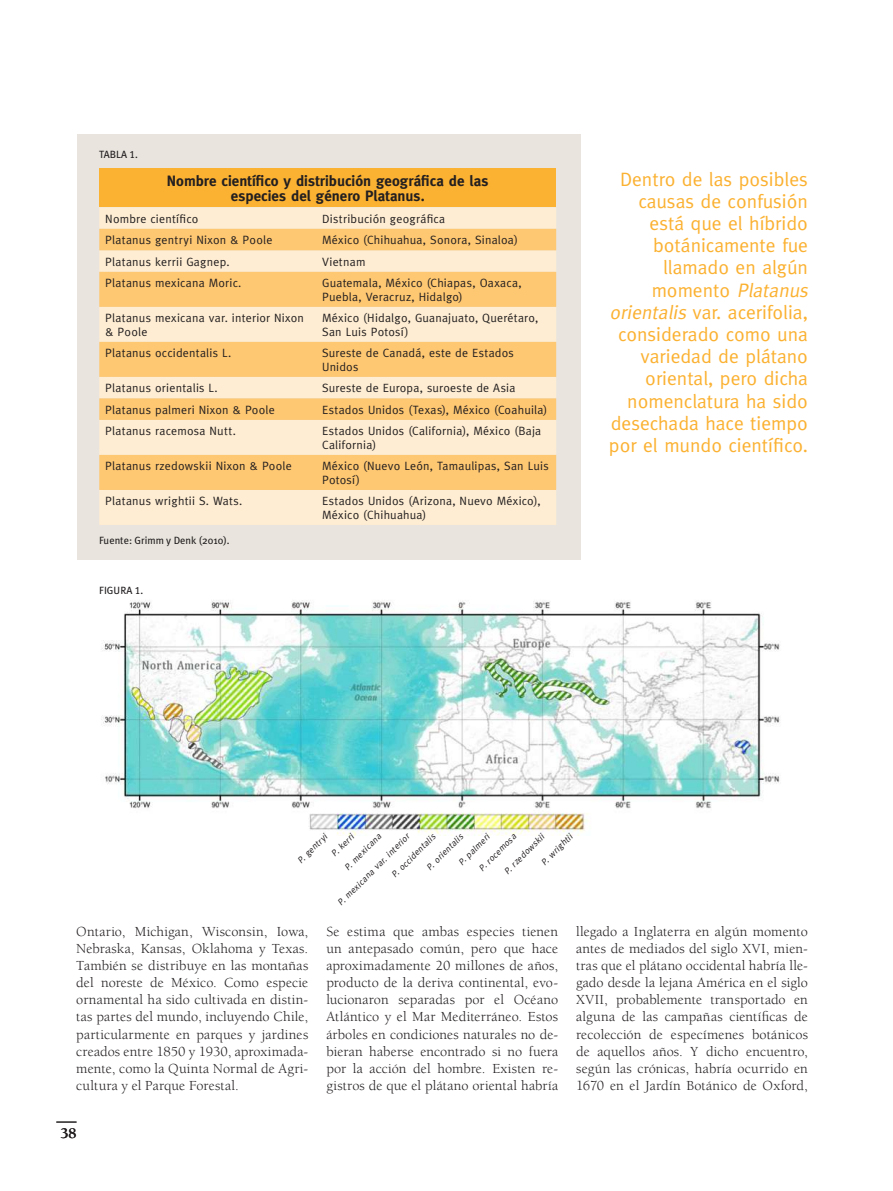
<style>
.page{position:relative;width:893px;height:1191px;background:#fff}
.page>*{position:absolute;margin:0;border:0;box-sizing:border-box;transform-origin:0 0}
.t1{font:19.5px/22.2px "Meta";color:#fbb131;text-align:right}
.t2{font:700 15px/15px "Meta";color:#231f20;text-align:center}
.t3{font:700 15px "Berkeley";color:#231f20}
.t4{font:14.25px/17.1px "Berkeley";letter-spacing:.01em;color:#231f20;text-align:justify}
.t5{font:12px/13.5px "Meta";letter-spacing:.02em;color:#231f20}
.t6{font:10.5px "Meta Plus";color:#231f20}
.t7{font:10.5px "Meta Plus Book Caps";letter-spacing:.01em;color:#231f20}
.t8{font:italic 9px/19px "Meta";color:#231f20}
.s1{font-style:italic}
</style>
<div class="page">
<svg style="left:56px;top:1121px;width:21px;height:1px"></svg>
<div style="left:77px;top:135px;width:504px;height:425px;background:#e9e5de"></div>
<div style="left:99px;top:169px;width:457px;height:38px;background:#fbb131"></div>
<div style="left:99px;top:207px;width:457px;height:318px;background:#feedd2"></div>
<svg style="left:99px;top:229px;width:457px;height:261px;background:#fdd79b"></svg>
<img style="left:101px;top:600px;width:679px;height:235px">
<p class="t7" style="left:99px;top:148px;width:40px">TABLA 1.</p>
<p class="t2" style="left:167px;top:173px;width:323px">Nombre científico y distribución geográfica de las especies del género Platanus.</p>
<p class="t5" style="left:105px;top:212px;width:95px">Nombre científico</p>
<p class="t5" style="left:322px;top:212px;width:125px">Distribución geográfica</p>
<p class="t5" style="left:105px;top:233px;width:169px">Platanus gentryi Nixon &amp; Poole</p>
<p class="t5" style="left:322px;top:233px;width:197px">México (Chihuahua, Sonora, Sinaloa)</p>
<p class="t5" style="left:105px;top:255px;width:126px">Platanus kerrii Gagnep.</p>
<p class="t5" style="left:322px;top:255px;width:45px">Vietnam</p>
<p class="t5" style="left:105px;top:276px;width:138px">Platanus mexicana Moric.</p>
<p class="t5" style="left:322px;top:276px;width:201px">Guatemala, México (Chiapas, Oaxaca,<br>Puebla, Veracruz, Hidalgo)</p>
<p class="t5" style="left:105px;top:311px;width:200px">Platanus mexicana var. interior Nixon &amp; Poole</p>
<p class="t5" style="left:322px;top:311px;width:218px">México (Hidalgo, Guanajuato, Querétaro,<br>San Luis Potosí)</p>
<p class="t5" style="left:105px;top:346px;width:127px">Platanus occidentalis L.</p>
<p class="t5" style="left:322px;top:346px;width:193px">Sureste de Canadá, este de Estados<br>Unidos</p>
<p class="t5" style="left:105px;top:381px;width:114px">Platanus orientalis L.</p>
<p class="t5" style="left:322px;top:381px;width:195px">Sureste de Europa, suroeste de Asia</p>
<p class="t5" style="left:105px;top:403px;width:171px">Platanus palmeri Nixon &amp; Poole</p>
<p class="t5" style="left:322px;top:403px;width:227px">Estados Unidos (Texas), México (Coahuila)</p>
<p class="t5" style="left:105px;top:424px;width:132px">Platanus racemosa Nutt.</p>
<p class="t5" style="left:322px;top:424px;width:221px">Estados Unidos (California), México (Baja<br>California)</p>
<p class="t5" style="left:105px;top:459px;width:188px">Platanus rzedowskii Nixon &amp; Poole</p>
<p class="t5" style="left:322px;top:459px;width:228px">México (Nuevo León, Tamaulipas, San Luis<br>Potosí)</p>
<p class="t5" style="left:105px;top:494px;width:139px">Platanus wrightii S. Wats.</p>
<p class="t5" style="left:322px;top:494px;width:220px">Estados Unidos (Arizona, Nuevo México),<br>México (Chihuahua)</p>
<p class="t6" style="left:99px;top:534px;width:132px">Fuente: Grimm y Denk (2010).</p>
<p class="t7" style="left:99px;top:584px;width:46px">FIGURA 1.</p>
<p class="t1" style="left:609px;top:167px;width:204px">Dentro de las posibles causas de confusión está que el híbrido botánicamente fue llamado en algún<br>m o m e n to <span class="s1">Platanus orientalis</span> var. acerifolia, considerado como una variedad de plátano oriental, pero dicha nomenclatura ha sido desechada hace tiempo por el mundo científico.</p>
<p class="t8" style="left:312px;top:835px;width:49px;text-indent:-29px;rotate:-45deg">P. gentryi<br>P. kerri<br>P. mexicana</p>
<p class="t8" style="left:536px;top:856px;width:42px;rotate:-45deg">P. wrightii</p>
<p class="t8" style="left:499px;top:865px;width:55px;rotate:-45deg">P. rzedowskii</p>
<p class="t8" style="left:453px;top:856px;width:42px;rotate:-45deg">P. palmeri</p>
<p class="t8" style="left:373px;top:856px;width:60px;line-height:18.3px;text-indent:-58px;rotate:-45deg">P. mexicana var. interior<br>P. occidentalis</p>
<p class="t8" style="left:421px;top:862px;width:49px;rotate:-45deg">P. orientalis</p>
<p class="t8" style="left:474px;top:862px;width:50px;rotate:-45deg">P. rocemosa</p>
<p class="t4" style="left:76px;top:923px;width:234px">Ontario, Michigan, Wisconsin, Iowa, Nebraska, Kansas, Oklahoma y Texas.<br>También se distribuye en las montañas del noreste de México. Como especie ornamental ha sido cultivada en distin&shy;tas partes del mundo, incluyendo Chile, particularmente en parques y jardines creados entre 1850 y 1930, aproximada&shy;mente, como la Quinta Normal de Agri&shy;cultura y el Parque Forestal.</p>
<p class="t3" style="left:60px;top:1125px;width:18px">38</p>
<p class="t4" style="left:326px;top:923px;width:233px">Se estima que ambas especies tienen un antepasado común, pero que hace aproximadamente 20 millones de años, producto de la deriva continental, evo&shy;lucionaron separadas por el Océano Atlántico y el Mar Mediterráneo. Estos árboles en condiciones naturales no de&shy;bieran haberse encontrado si no fuera por la acción del hombre. Existen re&shy;gistros de que el plátano oriental habría</p>
<p class="t4" style="left:576px;top:923px;width:233px">llegado a Inglaterra en algún momento antes de mediados del siglo XVI, mien&shy;tras que el plátano occidental habría lle&shy;gado desde la lejana América en el siglo XVII, probablemente transportado en alguna de las campañas científicas de recolección de especímenes botánicos de aquellos años. Y dicho encuentro, según las crónicas, habría ocurrido en 1670 en el Jardín Botánico de Oxford,</p>
</div>
